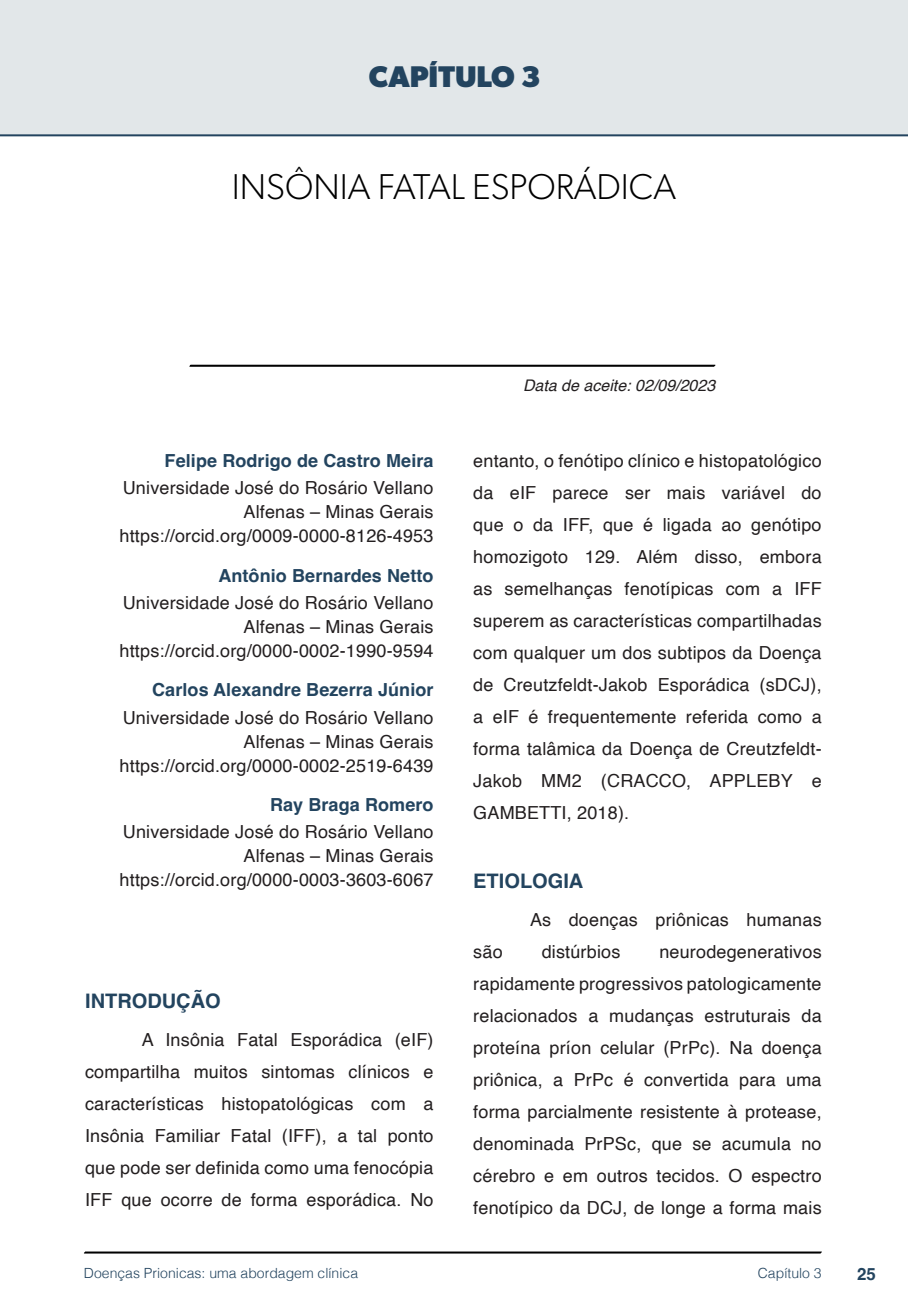
<style>
.page{position:relative;width:908px;height:1304px;background:#fff}
.page>*{position:absolute;margin:0;border:0;box-sizing:border-box;transform-origin:0 0}
.t1{font:300 36px "Gibson";color:#000}
.t2{font:700 30px "Gibson";color:#23445f}
.t3{font:700 20px "Helvetica";color:#23445f}
.t4{font:18px/32px "Helvetica";letter-spacing:.01em;color:#231f20;text-align:right}
.t5{font:700 18px "Helvetica";letter-spacing:.005em;color:#23445f}
.t6{font:700 16.8px "Helvetica";color:#23445f}
.t7{font:italic 16px "Helvetica";color:#231f20}
.t8{font:300 14px "Helvetica";color:#23445f}
</style>
<div class="page">
<svg style="left:84px;top:1251px;width:737px;height:3px;background:#515151"></svg>
<svg style="left:189px;top:364px;width:526px;height:3px;background:#4f4f4f"></svg>
<div style="left:0;top:0;width:907px;height:136px;background:#e2e7e9"></div>
<div style="left:44px;top:72px;width:68px;height:61px;background:#e2e7e9"></div>
<h2 class="t2" style="left:369px;top:58px;width:173px">CAPÍTULO 3</h2>
<h1 class="t1" style="left:232px;top:165px;width:445px">INSÔNIA FATAL ESPORÁDICA</h1>
<p class="t5" style="left:164px;top:450px;width:270px">Felipe Rodrigo de Castro Meira</p>
<p class="t4" style="left:119px;top:477px;width:315px;line-height:24px">Universidade José do Rosário Vellano<br>Alfenas – Minas Gerais https://orcid.org/0009-0000-8126-4953</p>
<p class="t5" style="left:218px;top:564px;width:216px">Antônio Bernardes Netto</p>
<p class="t4" style="left:119px;top:591px;width:315px;line-height:24px">Universidade José do Rosário Vellano<br>Alfenas – Minas Gerais https://orcid.org/0000-0002-1990-9594</p>
<p class="t5" style="left:152px;top:679px;width:283px">Carlos Alexandre Bezerra Júnior</p>
<p class="t4" style="left:119px;top:706px;width:315px;line-height:24px">Universidade José do Rosário Vellano<br>Alfenas – Minas Gerais https://orcid.org/0000-0002-2519-6439</p>
<p class="t5" style="left:270px;top:794px;width:165px">Ray Braga Romero</p>
<p class="t4" style="left:120px;top:821px;width:315px;line-height:24px">Universidade José do Rosário Vellano<br>Alfenas – Minas Gerais https://orcid.org/0000-0003-3603-6067</p>
<p class="t3" style="left:85px;top:989px;width:137px">INTRODUÇÃO</p>
<p class="t4" style="left:85px;top:1024px;width:350px;text-align:justify;text-indent:57px">A Insônia Fatal Esporádica (eIF) compartilha muitos sintomas clínicos e características histopatológicas com a Insônia Familiar Fatal (IFF), a tal ponto que pode ser definida como uma fenocópia IFF que ocorre de forma esporádica. No</p>
<p class="t7" style="left:523px;top:373px;width:194px">Data de aceite: 02/09/2023</p>
<p class="t4" style="left:473px;top:445px;width:350px;text-align:justify">entanto, o fenótipo clínico e histopatológico da eIF parece ser mais variável do que o da IFF, que é ligada ao genótipo homozigoto 129. Além disso, embora as semelhanças fenotípicas com a IFF superem as características compartilhadas com qualquer um dos subtipos da Doença de Creutzfeldt-Jakob Esporádica (sDCJ), a eIF é frequentemente referida como a forma talâmica da Doença de Creutzfeldt-Jakob MM2 (CRACCO, APPLEBY e GAMBETTI, 2018).</p>
<p class="t3" style="left:473px;top:869px;width:112px">ETIOLOGIA</p>
<p class="t4" style="left:530px;top:904px;width:293px">As doenças priônicas humanas</p>
<p class="t4" style="left:473px;top:936px;width:31px">são</p>
<p class="t4" style="left:541px;top:936px;width:80px">distúrbios</p>
<p class="t4" style="left:473px;top:936px;width:350px;text-align:justify;text-indent:186px">neurodegenerativos rapidamente progressivos patologicamente relacionados a mudanças estruturais da proteína príon celular (PrPc). Na doença priônica, a PrPc é convertida para uma forma parcialmente resistente à protease, denominada PrPSc, que se acumula no cérebro e em outros tecidos. O espectro fenotípico da DCJ, de longe a forma mais</p>
<p class="t8" style="left:84px;top:1261px;width:275px">Doenças Prionicas: uma abordagem clínica</p>
<p class="t8" style="left:757px;top:1261px;width:65px">Capítulo 3</p>
<p class="t6" style="left:856px;top:1264px;width:20px">25</p>
</div>
